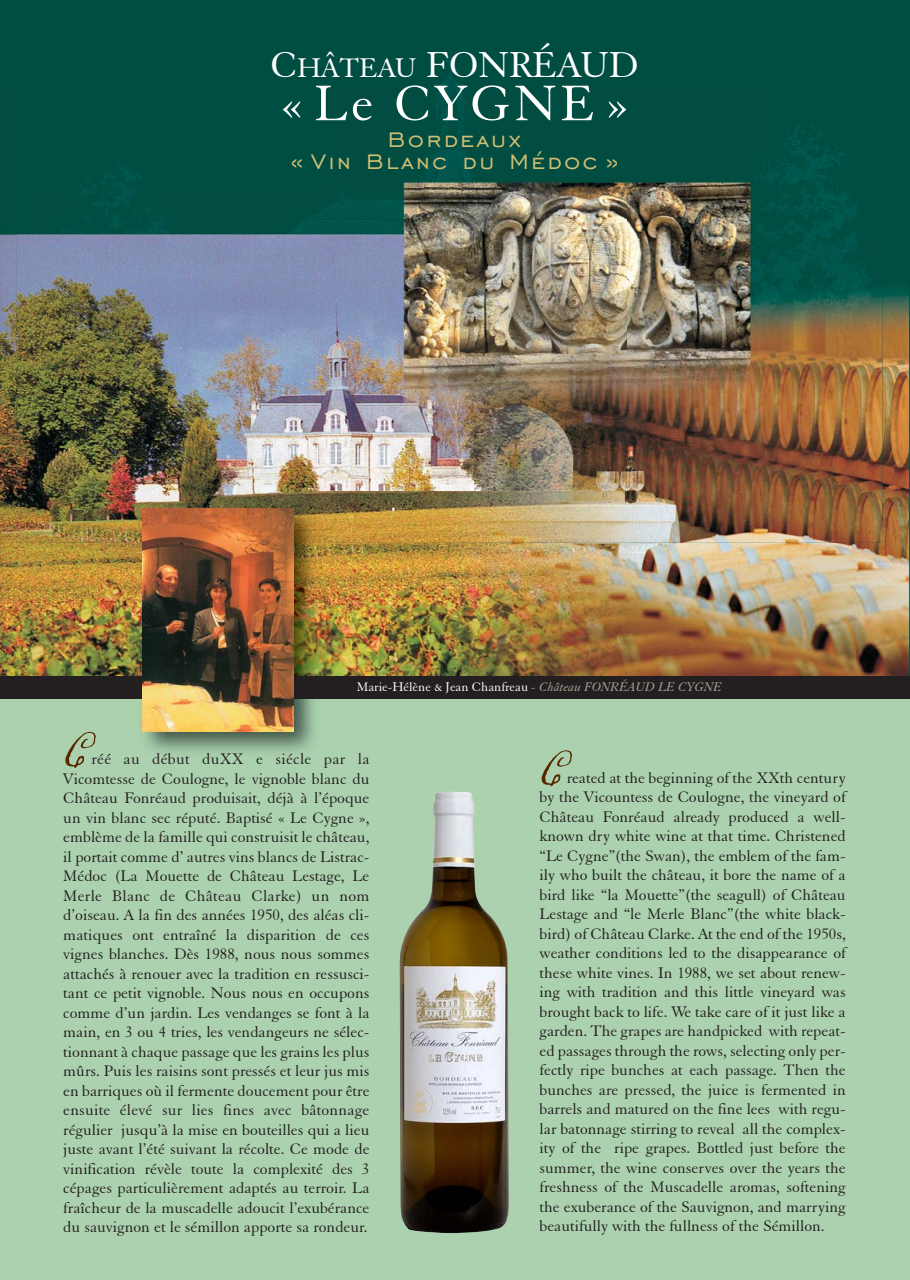
<style>
.page{position:relative;width:910px;height:1280px;background:#fff}
.page>*{position:absolute;margin:0;border:0;box-sizing:border-box;transform-origin:0 0}
.t1{font:72px "Schooner Script";color:#572700}
.t2{font:54px "Elegant Garamond BT";letter-spacing:.07em;color:#fff}
.t3{font:39px "Elegant Garamond BT";color:#fff}
.t4{font:27px/22.5px "Engravers Gothic BT";letter-spacing:.1em;color:#d1be74;text-align:center}
.t5{font:16.5px/19.5px "Elegant Garamond BT";color:#231f20;text-align:justify}
.t6{font:13.5px "Elegant Garamond BT";color:#fff}
.s1{font-size:29.25px}
.s2{font-style:italic;color:#aca095}
</style>
<div class="page">
<div style="left:0;top:28px;width:909px;height:1252px;background:#abd1ae"></div>
<div style="left:0;top:0;width:909px;height:685px;background:#004d42"></div>
<img style="left:0;top:234px;width:53px;height:442px">
<img style="left:856px;top:291px;width:53px;height:385px">
<img style="left:53px;top:543px;width:803px;height:133px">
<img style="left:16px;top:87px;width:867px;height:456px">
<div style="left:0;top:676px;width:909px;height:22px;background:#231f20"></div>
<img style="left:132px;top:676px;width:194px;height:76px">
<img style="left:132px;top:498px;width:194px;height:45px">
<img style="left:142px;top:509px;width:151px;height:222px">
<img style="left:399px;top:792px;width:110px;height:441px">
<h3 class="t3" style="left:270px;top:51px;width:370px">C<span class="s1">HÂTEAU</span> FONRÉAUD</h3>
<h2 class="t2" style="left:281px;top:85px;width:349px">« Le CYGNE »</h2>
<h3 class="t4" style="left:291px;top:126px;width:328px">Bordeaux<br>« Vin Blanc du Médoc »</h3>
<p class="t6" style="left:357px;top:682px;width:367px">Marie-Hélène &amp; Jean Chanfreau <span class="s2">- Château FONRÉAUD LE CYGNE</span></p>
<h1 class="t1" style="left:63px;top:697px;width:29px">C</h1>
<p class="t5" style="left:63px;top:751px;width:308px;text-indent:28px">réé au début duXX e siécle par la Vicomtesse de Coulogne, le vignoble blanc du Château Fonréaud produisait, déjà à l’époque un vin blanc sec réputé. Baptisé « Le Cygne », emblème de la famille qui construisit le château, il portait comme d’ autres vins blancs de Listrac-Médoc (La Mouette de Château Lestage, Le Merle Blanc de Château Clarke) un nom d’oiseau. A la fin des années 1950, des aléas cli&shy;matiques ont entraîné la disparition de ces vignes blanches. Dès 1988, nous nous sommes attachés à renouer avec la tradition en ressusci&shy;tant ce petit vignoble. Nous nous en occupons comme d’un jardin. Les vendanges se font à la main, en 3 ou 4 tries, les vendangeurs ne sélec&shy;tionnant à chaque passage que les grains les plus mûrs. Puis les raisins sont pressés et leur jus mis en barriques où il fermente doucement pour être ensuite élevé sur lies fines avec bâtonnage régulier jusqu’à la mise en bouteilles qui a lieu juste avant l’été suivant la récolte. Ce mode de vinification révèle toute la complexité des 3 cépages particulièrement adaptés au terroir. La fraîcheur de la muscadelle adoucit l’exubérance du sauvignon et le sémillon apporte sa rondeur.</p>
<h1 class="t1" style="left:540px;top:716px;width:29px">C</h1>
<p class="t5" style="left:540px;top:769px;width:308px;text-indent:27px">reated at the beginning of the XXth century by the Vicountess de Coulogne, the vineyard of Château Fonréaud already produced a well&shy;known dry white wine at that time. Christened “Le Cygne”(the Swan), the emblem of the fam&shy;ily who built the château, it bore the name of a bird like “la Mouette”(the seagull) of Château Lestage and “le Merle Blanc”(the white black&shy;bird) of Château Clarke. At the end of the 1950s, weather conditions led to the disappearance of these white vines. In 1988, we set about renew&shy;ing with tradition and this little vineyard was brought back to life. We take care of it just like a garden. The grapes are handpicked with repeat&shy;ed passages through the rows, selecting only per&shy;fectly ripe bunches at each passage. Then the bunches are pressed, the juice is fermented in barrels and matured on the fine lees with regu&shy;lar batonnage stirring to reveal all the complex&shy;ity of the ripe grapes. Bottled just before the summer, the wine conserves over the years the freshness of the Muscadelle aromas, softening the exuberance of the Sauvignon, and marrying beautifully with the fullness of the Sémillon.</p>
</div>
